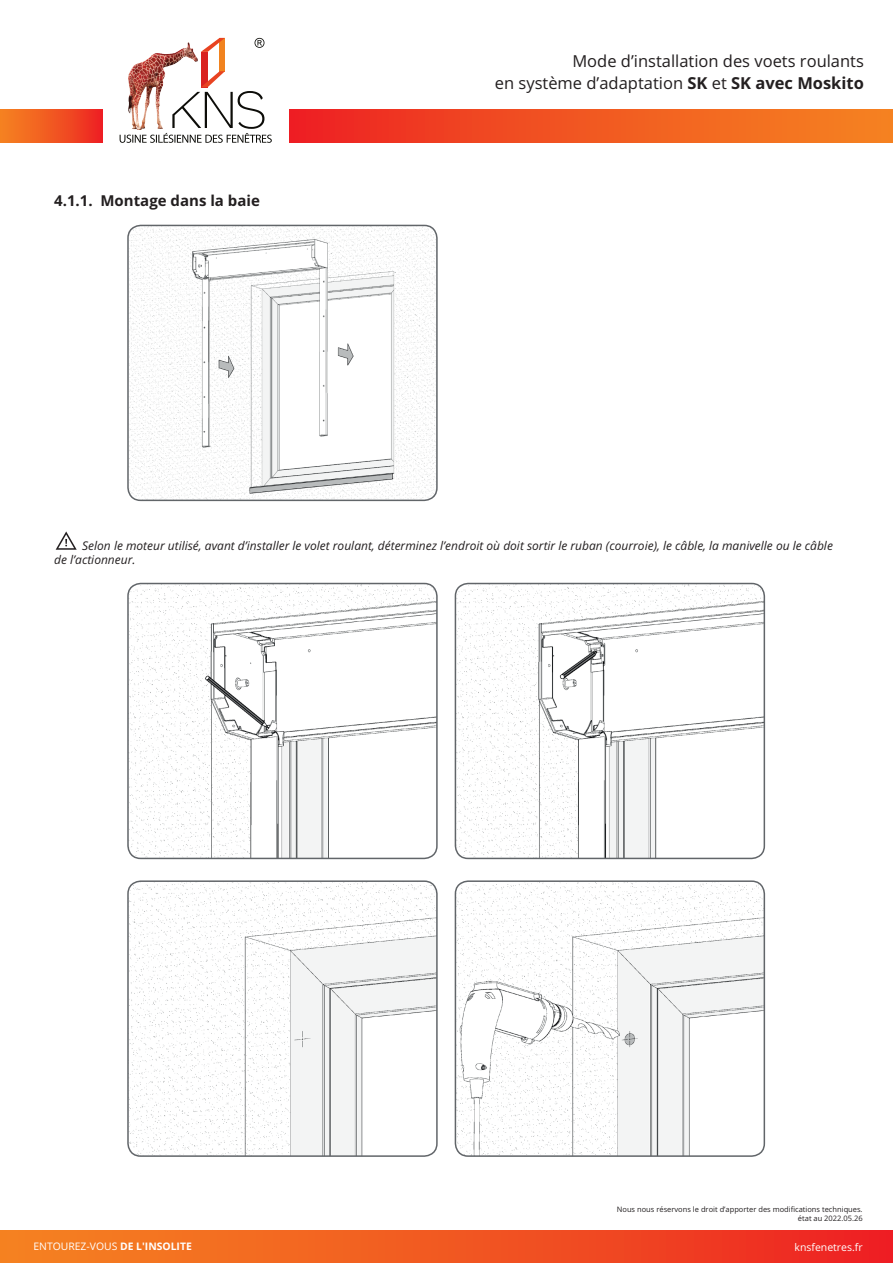
<style>
.page{position:relative;width:893px;height:1263px;background:#fff}
.page>*{position:absolute;margin:0;border:0;box-sizing:border-box;transform-origin:0 0}
.t1{font:16.5px/22.5px "Open Sans";color:#231f20;text-align:right}
.t2{font:700 15px "Open Sans";color:#231f20}
.t3{font:italic 12px/14.5px "Open Sans";color:#231f20}
.t4{font:10.5px "Open Sans";color:#fff}
.t5{font:10.35px "Open Sans";color:#fff}
.t6{font:7.5px/9.1px "Open Sans";color:#231f20;text-align:right}
.s1{font-weight:700}
</style>
<div class="page">
<div style="left:289px;top:110px;width:604px;height:33px;background:linear-gradient(to right,#ed2423,#f58721)"></div>
<div style="left:0;top:110px;width:102px;height:33px;background:linear-gradient(to right,#f58621,#ed2623)"></div>
<svg style="left:120px;top:38px;width:152px;height:105px"></svg>
<img style="left:128px;top:42px;width:69px;height:87px">
<div style="left:0;top:1231px;width:893px;height:32px;background:linear-gradient(to right,#f58721,#ed2423)"></div>
<svg style="left:56px;top:531px;width:21px;height:19px"></svg>
<img style="left:128px;top:225px;width:309px;height:275px">
<div style="left:127px;top:225px;width:311px;height:276px;border:2px solid #616569;border-radius:13px"></div>
<img style="left:128px;top:583px;width:309px;height:275px">
<div style="left:127px;top:583px;width:311px;height:276px;border:2px solid #616569;border-radius:13px"></div>
<img style="left:455px;top:583px;width:309px;height:275px">
<div style="left:455px;top:583px;width:310px;height:276px;border:2px solid #616569;border-radius:13px"></div>
<img style="left:455px;top:883px;width:309px;height:273px">
<div style="left:455px;top:880px;width:310px;height:277px;border:2px solid #616569;border-radius:13px"></div>
<img style="left:130px;top:883px;width:305px;height:273px">
<div style="left:127px;top:880px;width:311px;height:277px;border:2px solid #616569;border-radius:13px"></div>
<p class="t2" style="left:54px;top:194px;width:207px">4.1.1. Montage dans la baie</p>
<h1 class="t1" style="left:495px;top:51px;width:371px">Mode d’installation des voets roulants<br>en système d’adaptation <span class="s1">SK</span> et <span class="s1">SK avec Moskito</span></h1>
<p class="t3" style="left:54px;top:539px;width:780px;text-indent:28px">Selon le moteur utilisé, avant d’installer le volet roulant, déterminez l’endroit où doit sortir le ruban (courroie), le câble, la manivelle ou le câble de l’actionneur.</p>
<p class="t6" style="left:617px;top:1205px;width:247px">Nous nous réservons le droit d’apporter des modifications techniques. état au 2022.05.26</p>
<p class="t5" style="left:33px;top:1242px;width:160px">ENTOUREZ-VOUS <span class="s1">DE L'INSOLITE</span></p>
<p class="t4" style="left:794px;top:1242px;width:70px">knsfenetres.fr</p>
</div>
